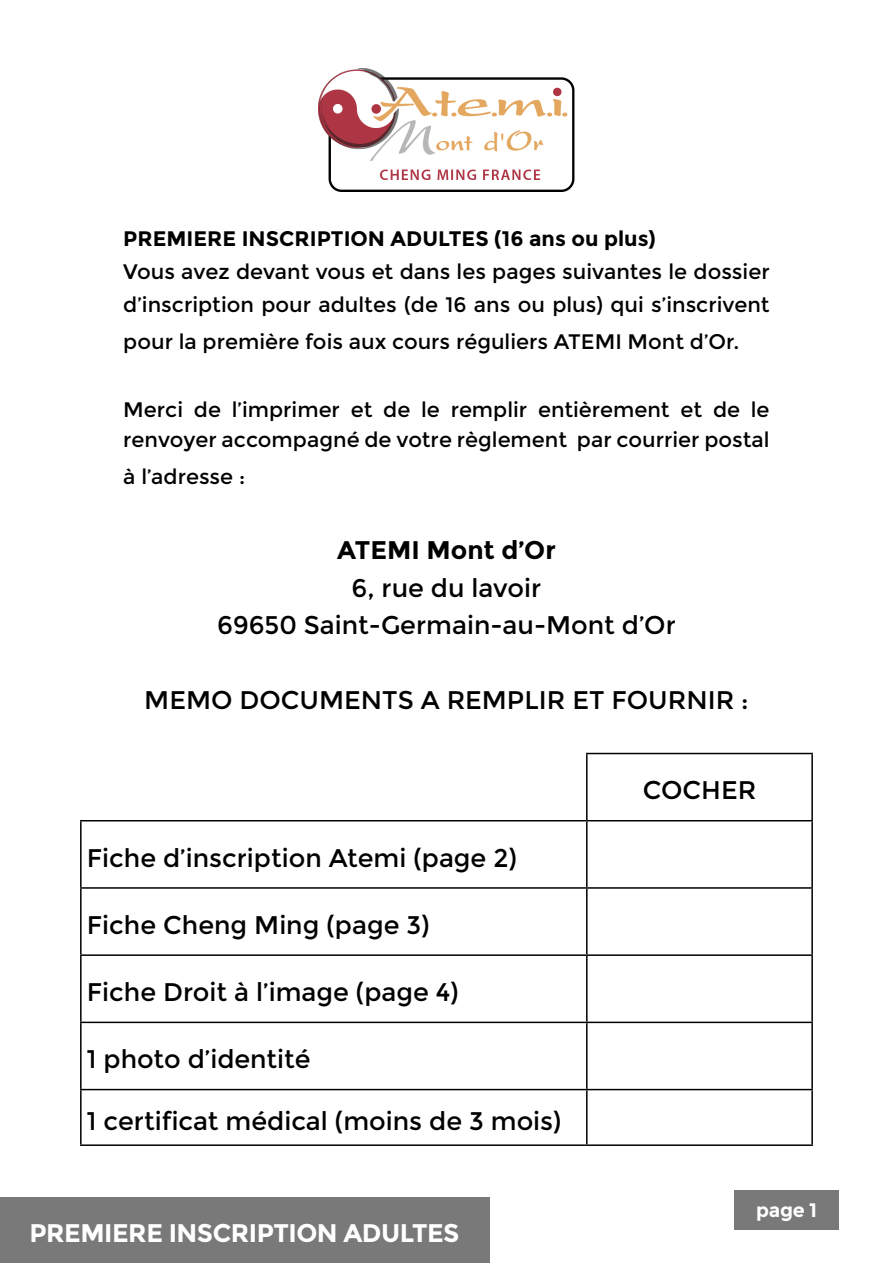
<style>
.page{position:relative;width:893px;height:1263px;background:#fff}
.page>*{position:absolute;margin:0;border:0;box-sizing:border-box;transform-origin:0 0}
.t1{font:25.5px "Montserrat";color:#000}
.t2{font:700 25.5px "Montserrat";letter-spacing:-.02em;color:#fff}
.t3{font:700 25.5px "Montserrat";color:#000}
.t4{font:21px/33px "Montserrat";color:#000}
.t5{font:700 21px "Montserrat";color:#000}
.t6{font:700 19.5px "Montserrat";color:#fff}
</style>
<div class="page">
<div style="left:734px;top:1191px;width:105px;height:39px;background:#797979"></div>
<div style="left:0;top:1197px;width:489px;height:66px;background:#797979"></div>
<img style="left:318px;top:68px;width:257px;height:123px">
<hr style="left:586px;top:753px;width:227px;height:1px;background:#000">
<hr style="left:586px;top:754px;width:2px;height:66px;background:#000">
<hr style="left:811px;top:754px;width:2px;height:66px;background:#000">
<hr style="left:80px;top:820px;width:507px;height:1px;background:#000">
<hr style="left:80px;top:821px;width:2px;height:66px;background:#000">
<hr style="left:587px;top:820px;width:226px;height:1px;background:#000">
<hr style="left:586px;top:821px;width:2px;height:66px;background:#000">
<hr style="left:811px;top:821px;width:2px;height:66px;background:#000">
<hr style="left:80px;top:887px;width:507px;height:2px;background:#000">
<hr style="left:80px;top:889px;width:2px;height:65px;background:#000">
<hr style="left:587px;top:887px;width:226px;height:2px;background:#000">
<hr style="left:586px;top:889px;width:2px;height:65px;background:#000">
<hr style="left:811px;top:889px;width:2px;height:65px;background:#000">
<hr style="left:80px;top:954px;width:507px;height:2px;background:#000">
<hr style="left:80px;top:956px;width:2px;height:65px;background:#000">
<hr style="left:587px;top:954px;width:226px;height:2px;background:#000">
<hr style="left:586px;top:956px;width:2px;height:65px;background:#000">
<hr style="left:811px;top:956px;width:2px;height:65px;background:#000">
<hr style="left:80px;top:1021px;width:507px;height:2px;background:#000">
<hr style="left:80px;top:1023px;width:2px;height:66px;background:#000">
<hr style="left:587px;top:1021px;width:226px;height:2px;background:#000">
<hr style="left:586px;top:1023px;width:2px;height:66px;background:#000">
<hr style="left:811px;top:1023px;width:2px;height:66px;background:#000">
<hr style="left:80px;top:1089px;width:507px;height:1px;background:#000">
<hr style="left:80px;top:1090px;width:2px;height:54px;background:#000">
<hr style="left:587px;top:1089px;width:226px;height:1px;background:#000">
<hr style="left:586px;top:1090px;width:2px;height:54px;background:#000">
<hr style="left:811px;top:1090px;width:2px;height:54px;background:#000">
<hr style="left:80px;top:1144px;width:507px;height:2px;background:#000">
<hr style="left:587px;top:1144px;width:226px;height:2px;background:#000">
<p class="t5" style="left:123px;top:226px;width:534px">PREMIERE INSCRIPTION ADULTES (16 ans ou plus)</p>
<p class="t4" style="left:123px;top:255px;width:648px">Vous avez devant vous et dans les pages suivantes le dossier d’inscription pour adultes (de 16 ans ou plus) qui s’inscrivent</p>
<p class="t4" style="left:123px;top:326px;width:617px">pour la première fois aux cours réguliers ATEMI Mont d’Or.</p>
<p class="t4" style="left:123px;top:395px;width:648px;line-height:30px">Merci de l’imprimer et de le remplir entièrement et de le renvoyer accompagné de votre règlement par courrier postal</p>
<p class="t4" style="left:123px;top:461px;width:123px">à l’adresse :</p>
<p class="t3" style="left:337px;top:535px;width:220px">ATEMI Mont d’Or</p>
<p class="t1" style="left:352px;top:573px;width:191px">6, rue du lavoir</p>
<p class="t1" style="left:217px;top:610px;width:460px">69650 Saint-Germain-au-Mont d’Or</p>
<p class="t1" style="left:144px;top:685px;width:606px">MEMO DOCUMENTS A REMPLIR ET FOURNIR :</p>
<p class="t1" style="left:87px;top:843px;width:432px">Fiche d’inscription Atemi (page 2)</p>
<p class="t1" style="left:87px;top:910px;width:344px">Fiche Cheng Ming (page 3)</p>
<p class="t1" style="left:87px;top:977px;width:373px">Fiche Droit à l’image (page 4)</p>
<p class="t1" style="left:87px;top:1044px;width:225px">1 photo d’identité</p>
<p class="t1" style="left:87px;top:1106px;width:476px">1 certificat médical (moins de 3 mois)</p>
<p class="t2" style="left:30px;top:1218px;width:431px">PREMIERE INSCRIPTION ADULTES</p>
<p class="t1" style="left:643px;top:776px;width:115px">COCHER</p>
<p class="t6" style="left:756px;top:1198px;width:62px">page 1</p>
</div>
